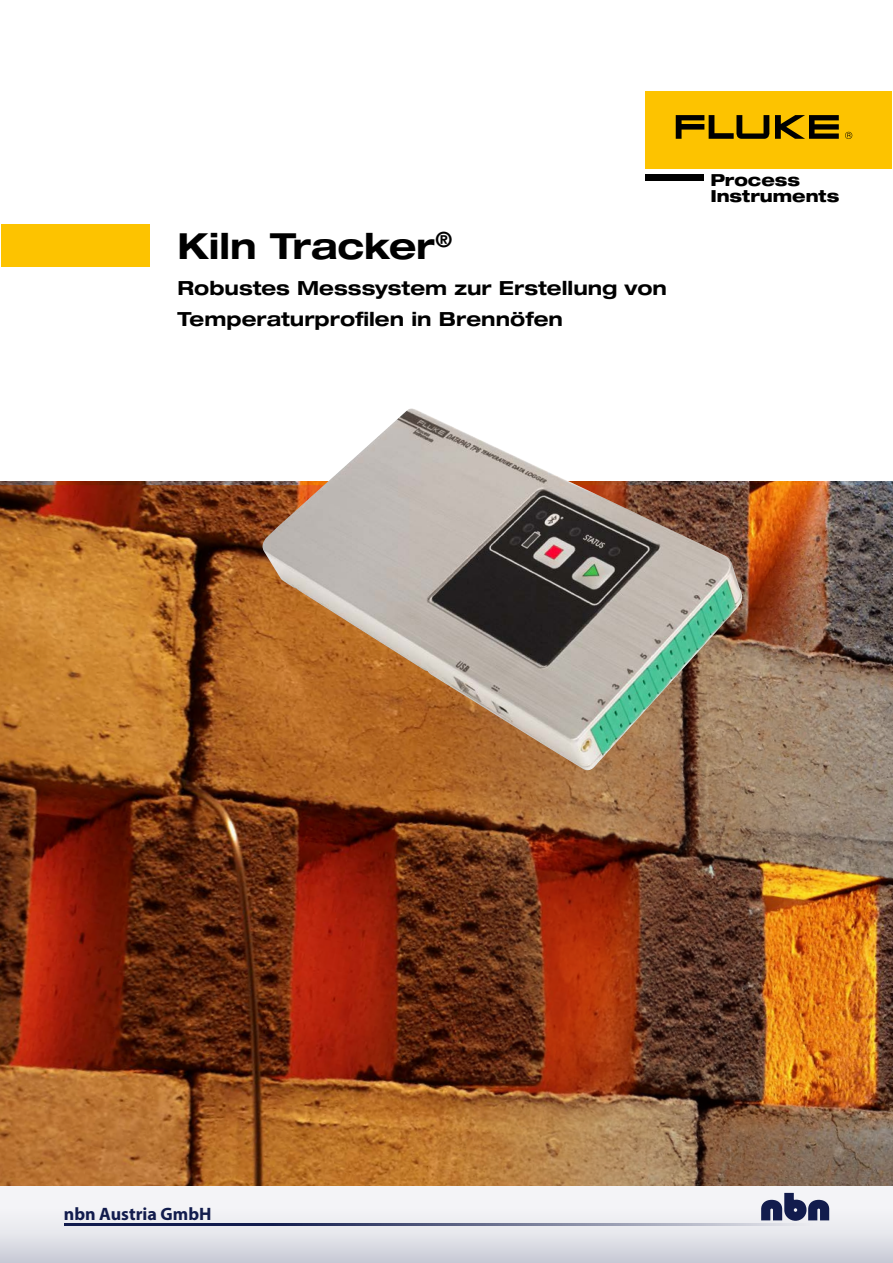
<style>
.page{position:relative;width:893px;height:1263px;background:#fff}
.page>*{position:absolute;margin:0;border:0;box-sizing:border-box;transform-origin:0 0}
.t1{font:700 expanded 36px "Helvetica Neue LT Std";color:#000}
.t2{font:700 expanded 19.5px/31.5px "Helvetica Neue LT Std";color:#000}
.t3{font:700 18px "Myriad Pro";color:#121c4d}
.t4{font:800 expanded 16.65px/15.5px "Helvetica Neue LT Std";letter-spacing:-.005em;color:#000}
</style>
<div class="page">
<img style="left:1px;top:485px;width:891px;height:701px">
<div style="left:1px;top:224px;width:149px;height:43px;background:#fdc300"></div>
<div style="left:645px;top:91px;width:247px;height:78px;background:#fdc300"></div>
<svg style="left:775px;top:115px;width:64px;height:24px"></svg>
<svg style="left:676px;top:115px;width:93px;height:24px"></svg>
<div style="left:645px;top:175px;width:59px;height:6px;background:#000"></div>
<svg style="left:845px;top:132px;width:7px;height:7px"></svg>
<img style="left:259px;top:408px;width:483px;height:364px">
<div style="left:0;top:1186px;width:893px;height:77px;background:linear-gradient(to bottom,#fefeff,#d0d2db)"></div>
<img style="left:65px;top:1224px;width:747px;height:1px">
<svg style="left:761px;top:1193px;width:68px;height:28px"></svg>
<h1 class="t1" style="left:178px;top:224px;width:276px">Kiln Tracker<sup>®</sup></h1>
<p class="t2" style="left:178px;top:272px;width:491px">Robustes Messsystem zur Erstellung von<br>Temperaturprofilen in Brennöfen</p>
<p class="t4" style="left:710px;top:172px;width:131px">Process<br>Instruments</p>
<p class="t3" style="left:64px;top:1207px;width:149px">nbn Austria GmbH</p>
</div>
